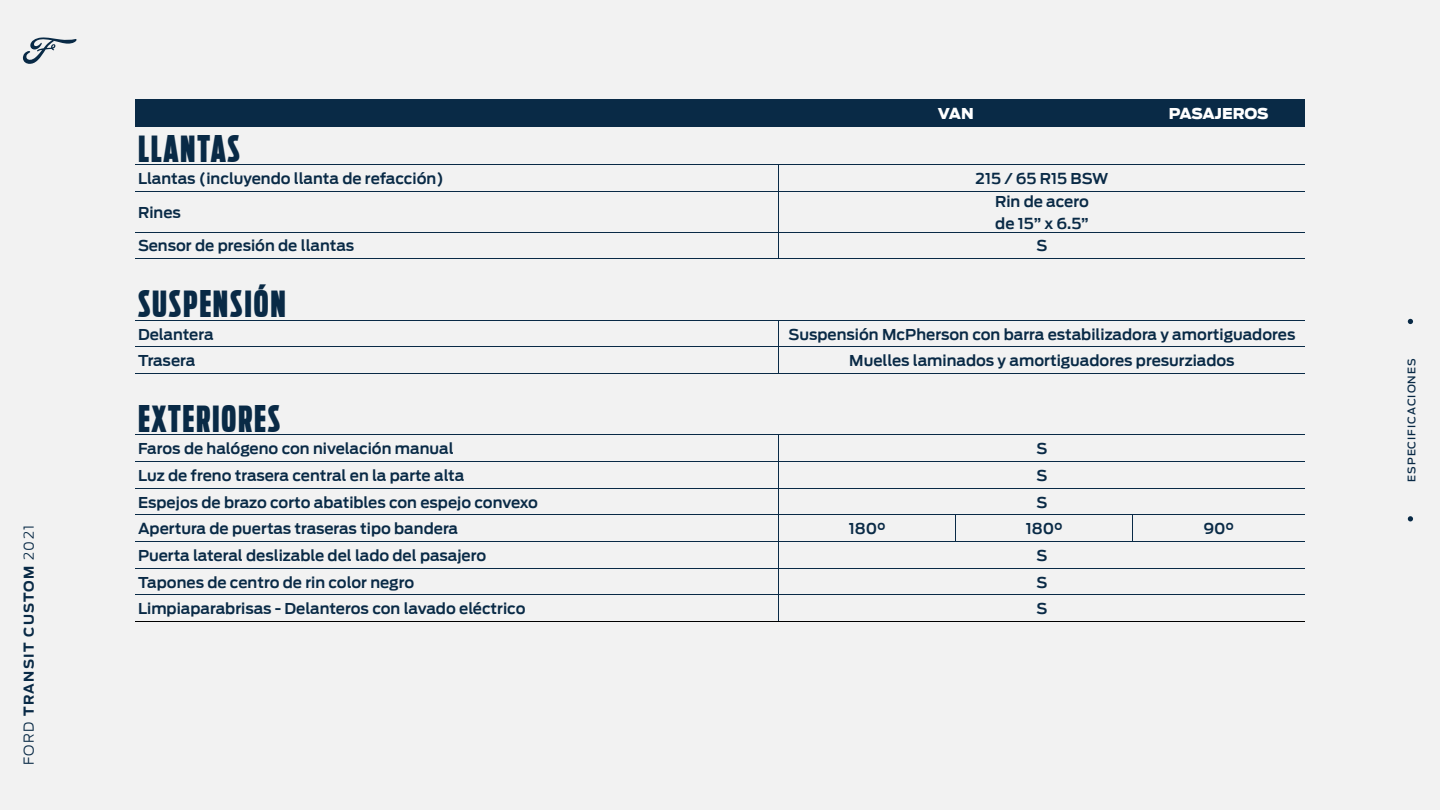
<style>
.page{position:relative;width:1440px;height:810px;background:#f2f2f2}
.page>*{position:absolute;margin:0;border:0;box-sizing:border-box;transform-origin:0 0}
.t1{font:36px "Ford Antenna Comp Black";letter-spacing:.05em;color:#092a46}
.t2{font:15px/22.5px "Ford Antenna Semibold";color:#092a46}
.t3{font:15px "Ford Antenna Black";letter-spacing:-.015em;color:#fff}
.t4{font:15px "Ford Antenna Semibold";letter-spacing:-.02em;color:#092a46}
.t5{font:13.5px "Ford Antenna Bold";letter-spacing:.1em;color:#092a46}
.t6{font:10.5px "Ford Antenna Medium";letter-spacing:.1em;color:#092a46}
.s1{font-family:"Ford Antenna Light"}
</style>
<div class="page">
<hr style="left:135px;top:99px;width:644px;height:3px;background:#092a46">
<hr style="left:779px;top:99px;width:354px;height:3px;background:#092a46">
<hr style="left:1133px;top:99px;width:172px;height:3px;background:#092a46">
<div style="left:135px;top:102px;width:1170px;height:25px;background:#092a46"></div>
<hr style="left:135px;top:621px;width:644px;height:1px;background:#000">
<hr style="left:779px;top:621px;width:177px;height:1px;background:#000">
<hr style="left:956px;top:621px;width:177px;height:1px;background:#000">
<hr style="left:1133px;top:621px;width:172px;height:1px;background:#000">
<svg style="left:779px;top:166px;width:1px;height:25px"></svg>
<hr style="left:779px;top:192px;width:1px;height:40px;background:#092a46">
<svg style="left:779px;top:233px;width:1px;height:25px"></svg>
<svg style="left:779px;top:321px;width:1px;height:52px"></svg>
<svg style="left:955px;top:515px;width:1px;height:26px"></svg>
<svg style="left:1132px;top:515px;width:1px;height:26px"></svg>
<svg style="left:779px;top:436px;width:1px;height:185px"></svg>
<hr style="left:135px;top:165px;width:644px;height:1px;background:#092a46">
<hr style="left:779px;top:165px;width:177px;height:1px;background:#092a46">
<hr style="left:956px;top:165px;width:177px;height:1px;background:#092a46">
<hr style="left:1133px;top:165px;width:172px;height:1px;background:#092a46">
<hr style="left:135px;top:191px;width:644px;height:1px;background:#092a46">
<hr style="left:779px;top:191px;width:177px;height:1px;background:#092a46">
<hr style="left:956px;top:191px;width:177px;height:1px;background:#092a46">
<hr style="left:1133px;top:191px;width:172px;height:1px;background:#092a46">
<hr style="left:135px;top:232px;width:644px;height:1px;background:#092a46">
<hr style="left:779px;top:232px;width:177px;height:1px;background:#092a46">
<hr style="left:956px;top:232px;width:177px;height:1px;background:#092a46">
<hr style="left:1133px;top:232px;width:172px;height:1px;background:#092a46">
<hr style="left:135px;top:258px;width:644px;height:1px;background:#092a46">
<hr style="left:779px;top:258px;width:177px;height:1px;background:#092a46">
<hr style="left:956px;top:258px;width:177px;height:1px;background:#092a46">
<hr style="left:1133px;top:258px;width:172px;height:1px;background:#092a46">
<hr style="left:135px;top:320px;width:644px;height:1px;background:#092a46">
<hr style="left:779px;top:320px;width:177px;height:1px;background:#092a46">
<hr style="left:956px;top:320px;width:177px;height:1px;background:#092a46">
<hr style="left:1133px;top:320px;width:172px;height:1px;background:#092a46">
<hr style="left:135px;top:346px;width:644px;height:1px;background:#092a46">
<hr style="left:779px;top:346px;width:177px;height:1px;background:#092a46">
<hr style="left:956px;top:346px;width:177px;height:1px;background:#092a46">
<hr style="left:1133px;top:346px;width:172px;height:1px;background:#092a46">
<hr style="left:135px;top:373px;width:644px;height:1px;background:#092a46">
<hr style="left:779px;top:373px;width:177px;height:1px;background:#092a46">
<hr style="left:956px;top:373px;width:177px;height:1px;background:#092a46">
<hr style="left:1133px;top:373px;width:172px;height:1px;background:#092a46">
<hr style="left:135px;top:435px;width:644px;height:1px;background:#092a46">
<hr style="left:779px;top:435px;width:177px;height:1px;background:#092a46">
<hr style="left:956px;top:435px;width:177px;height:1px;background:#092a46">
<hr style="left:1133px;top:435px;width:172px;height:1px;background:#092a46">
<hr style="left:135px;top:461px;width:644px;height:1px;background:#092a46">
<hr style="left:779px;top:461px;width:177px;height:1px;background:#092a46">
<hr style="left:956px;top:461px;width:177px;height:1px;background:#092a46">
<hr style="left:1133px;top:461px;width:172px;height:1px;background:#092a46">
<hr style="left:135px;top:488px;width:644px;height:1px;background:#092a46">
<hr style="left:779px;top:488px;width:177px;height:1px;background:#092a46">
<hr style="left:956px;top:488px;width:177px;height:1px;background:#092a46">
<hr style="left:1133px;top:488px;width:172px;height:1px;background:#092a46">
<hr style="left:135px;top:514px;width:644px;height:1px;background:#092a46">
<hr style="left:779px;top:514px;width:177px;height:1px;background:#092a46">
<hr style="left:956px;top:514px;width:177px;height:1px;background:#092a46">
<hr style="left:1133px;top:514px;width:172px;height:1px;background:#092a46">
<hr style="left:135px;top:541px;width:644px;height:1px;background:#092a46">
<hr style="left:779px;top:541px;width:177px;height:1px;background:#092a46">
<hr style="left:956px;top:541px;width:177px;height:1px;background:#092a46">
<hr style="left:1133px;top:541px;width:172px;height:1px;background:#092a46">
<hr style="left:135px;top:568px;width:644px;height:1px;background:#092a46">
<hr style="left:779px;top:568px;width:177px;height:1px;background:#092a46">
<hr style="left:956px;top:568px;width:177px;height:1px;background:#092a46">
<hr style="left:1133px;top:568px;width:172px;height:1px;background:#092a46">
<hr style="left:135px;top:594px;width:644px;height:1px;background:#092a46">
<hr style="left:779px;top:594px;width:177px;height:1px;background:#092a46">
<hr style="left:956px;top:594px;width:177px;height:1px;background:#092a46">
<hr style="left:1133px;top:594px;width:172px;height:1px;background:#092a46">
<svg style="left:1408px;top:319px;width:5px;height:5px"></svg>
<svg style="left:1408px;top:516px;width:5px;height:5px"></svg>
<svg style="left:23px;top:37px;width:54px;height:27px"></svg>
<p class="t5" style="left:17px;top:765px;width:242px;rotate:-90deg"><span class="s1">FORD</span> TRANSIT CUSTOM <span class="s1">2021</span></p>
<p class="t3" style="left:938px;top:100px;width:38px">VAN</p>
<p class="t3" style="left:1169px;top:100px;width:101px">PASAJEROS</p>
<h1 class="t1" style="left:138px;top:117px;width:104px">LLANTAS</h1>
<p class="t2" style="left:138px;top:166px;width:307px">Llantas (incluyendo llanta de refacción)</p>
<p class="t2" style="left:976px;top:166px;width:134px">215 / 65 R15 BSW</p>
<p class="t2" style="left:138px;top:200px;width:44px">Rines</p>
<p class="t2" style="left:995px;top:188px;width:95px">Rin de acero de 15” x 6.5”</p>
<p class="t2" style="left:138px;top:233px;width:218px">Sensor de presión de llantas</p>
<p class="t2" style="left:1036px;top:233px;width:12px">S</p>
<h1 class="t1" style="left:138px;top:272px;width:149px">SUSPENSIÓN</h1>
<p class="t2" style="left:138px;top:321px;width:77px">Delantera</p>
<p class="t2" style="left:789px;top:321px;width:508px">Suspensión McPherson con barra estabilizadora y amortiguadores</p>
<p class="t4" style="left:138px;top:347px;width:59px">Trasera</p>
<p class="t2" style="left:849px;top:348px;width:387px">Muelles laminados y amortiguadores presurziados</p>
<h1 class="t1" style="left:138px;top:387px;width:144px">EXTERIORES</h1>
<p class="t2" style="left:138px;top:436px;width:317px">Faros de halógeno con nivelación manual</p>
<p class="t2" style="left:1036px;top:436px;width:12px">S</p>
<p class="t2" style="left:138px;top:463px;width:328px">Luz de freno trasera central en la parte alta</p>
<p class="t2" style="left:1036px;top:463px;width:12px">S</p>
<p class="t2" style="left:138px;top:489px;width:402px">Espejos de brazo corto abatibles con espejo convexo</p>
<p class="t2" style="left:1036px;top:489px;width:12px">S</p>
<p class="t2" style="left:138px;top:516px;width:322px">Apertura de puertas traseras tipo bandera</p>
<p class="t2" style="left:849px;top:516px;width:38px">180°</p>
<p class="t2" style="left:1026px;top:516px;width:38px">180°</p>
<p class="t2" style="left:1203px;top:516px;width:32px">90°</p>
<p class="t2" style="left:138px;top:543px;width:350px">Puerta lateral deslizable del lado del pasajero</p>
<p class="t2" style="left:1036px;top:543px;width:12px">S</p>
<p class="t2" style="left:138px;top:569px;width:278px">Tapones de centro de rin color negro</p>
<p class="t2" style="left:1036px;top:569px;width:12px">S</p>
<p class="t2" style="left:138px;top:596px;width:389px">Limpiaparabrisas - Delanteros con lavado eléctrico</p>
<p class="t2" style="left:1036px;top:596px;width:12px">S</p>
<p class="t6" style="left:1402px;top:482px;width:125px;rotate:-90deg">ESPECIFICACIONES</p>
</div>
